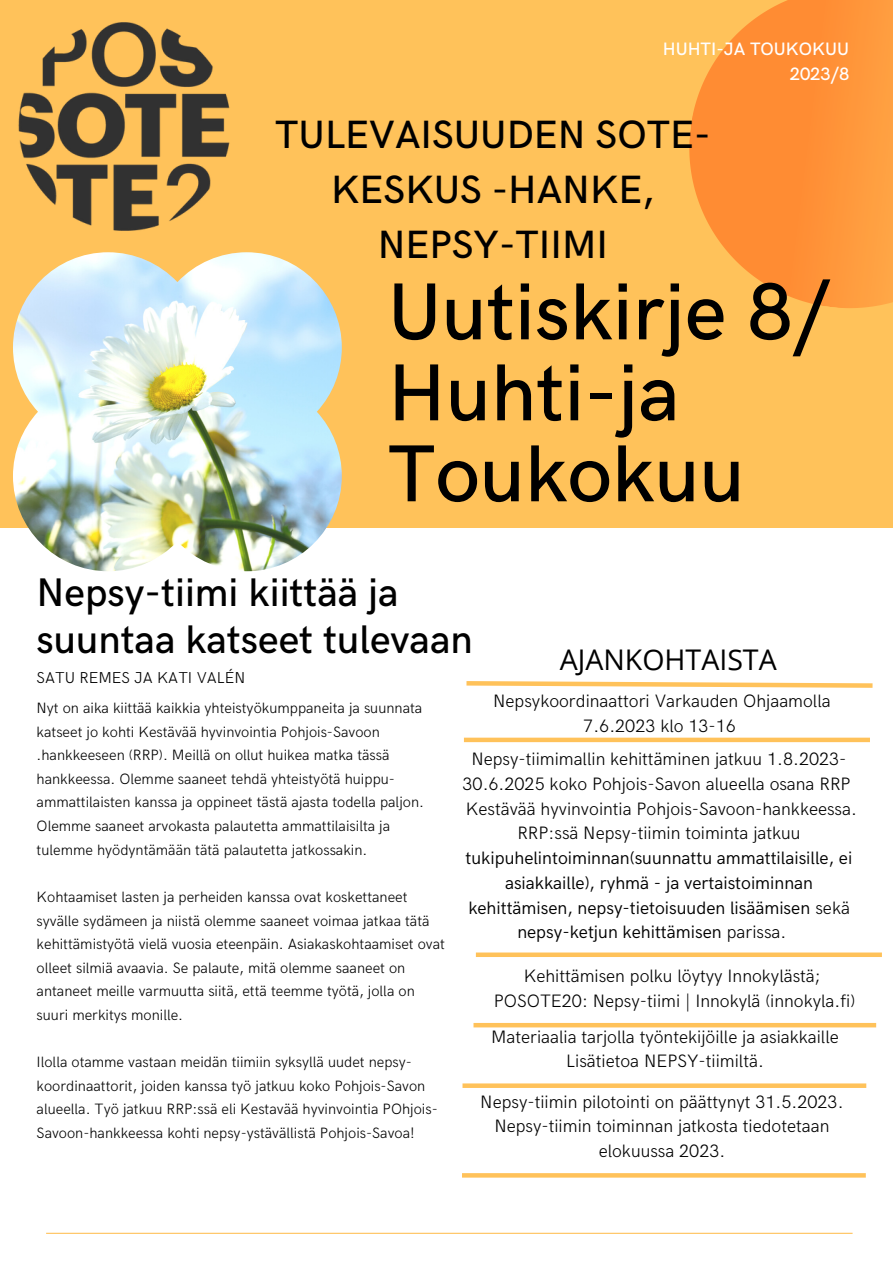
<style>
.page{position:relative;width:893px;height:1264px;background:#fff}
.page>*{position:absolute;margin:0;border:0;box-sizing:border-box;transform-origin:0 0}
.t1{font:500 81px/81px "HK Grotesk";color:#000}
.t2{font:500 40.05px/47.2px "HK Grotesk";color:#000}
.t3{font:500 39.6px/55.1px "HK Grotesk";color:#000;text-align:center}
.t4{font:28.5px "Open Sans";color:#000}
.t5{font:300 18px/24.8px "HK Grotesk";color:#000;text-align:center}
.t6{font:18px "HK Grotesk";color:#000}
.t7{font:500 18px/24.8px "HK Grotesk";color:#fff;text-align:right}
.t8{font:300 15.75px "HK Grotesk";color:#000}
.t9{font:300 15px/23.5px "HK Grotesk";color:#000}
.s1{font-weight:300}
</style>
<div class="page">
<div style="left:0;top:0;width:892px;height:527px;background:#ffc25a"></div>
<svg style="left:689px;top:0;width:203px;height:308px;fill:#ff9037"></svg>
<img style="left:13px;top:252px;width:329px;height:319px">
<hr style="left:46px;top:1232px;width:806px;height:1px;background:#ffc25a">
<img style="left:18px;top:22px;width:212px;height:209px">
<svg style="left:466px;top:681px;width:407px;height:7px"></svg>
<div style="left:464px;top:737px;width:405px;height:5px;background:#ffc25a"></div>
<div style="left:473px;top:1022px;width:403px;height:5px;background:#ffc25a"></div>
<div style="left:476px;top:952px;width:405px;height:5px;background:#ffc25a"></div>
<svg style="left:462px;top:1083px;width:404px;height:4px;background:#ffc86c"></svg>
<svg style="left:462px;top:1173px;width:403px;height:4px;background:#ffc45f"></svg>
<p class="t7" style="left:662px;top:37px;width:188px">HUHTI-JA TOUKOKUU<br>2023/8</p>
<p class="t3" style="left:275px;top:108px;width:436px">TULEVAISUUDEN SOTE-<br>KESKUS -HANKE,</p>
<p class="t3" style="left:378px;top:218px;width:231px">NEPSY-TIIMI</p>
<p class="t1" style="left:388px;top:274px;width:443px">Uutiskirje 8/<br>Huhti-ja<br>Toukokuu</p>
<p class="t2" style="left:37px;top:570px;width:437px">Nepsy-tiimi kiittää ja suuntaa katseet tulevaan</p>
<p class="t8" style="left:37px;top:669px;width:210px">SATU REMES JA KATI VALÉN</p>
<p class="t4" style="left:559px;top:640px;width:218px">AJANKOHTAISTA</p>
<p class="t9" style="left:37px;top:696px;width:389px">Nyt on aika kiittää kaikkia yhteistyökumppaneita ja suunnata katseet jo kohti Kestävää hyvinvointia Pohjois-Savoon .hankkeeseen (RRP). Meillä on ollut huikea matka tässä hankkeessa. Olemme saaneet tehdä yhteistyötä huippu&shy;ammattilaisten kanssa ja oppineet tästä ajasta todella paljon.<br>Olemme saaneet arvokasta palautetta ammattilaisilta ja tulemme hyödyntämään tätä palautetta jatkossakin.</p>
<p class="t9" style="left:37px;top:885px;width:410px">Kohtaamiset lasten ja perheiden kanssa ovat koskettaneet syvälle sydämeen ja niistä olemme saaneet voimaa jatkaa tätä kehittämistyötä vielä vuosia eteenpäin. Asiakaskohtaamiset ovat olleet silmiä avaavia. Se palaute, mitä olemme saaneet on antaneet meille varmuutta siitä, että teemme työtä, jolla on suuri merkitys monille.</p>
<p class="t9" style="left:37px;top:1050px;width:402px">Ilolla otamme vastaan meidän tiimiin syksyllä uudet nepsy&shy;koordinaattorit, joiden kanssa työ jatkuu koko Pohjois-Savon alueella. Työ jatkuu RRP:ssä eli Kestavää hyvinvointia POhjois-Savoon-hankkeessa kohti nepsy-ystävällistä Pohjois-Savoa!</p>
<p class="t5" style="left:493px;top:689px;width:339px">Nepsykoordinaattori Varkauden Ohjaamolla<br>7.6.2023 klo 13-16</p>
<p class="t5" style="left:471px;top:747px;width:376px">Nepsy-tiimimallin kehittäminen jatkuu 1.8.2023-</p>
<p class="t5" style="left:462px;top:772px;width:389px">30.6.2025 koko Pohjois-Savon alueella osana RRP</p>
<p class="t5" style="left:466px;top:797px;width:392px">Kestävää hyvinvointia Pohjois-Savoon-hankkeessa.</p>
<p class="t5" style="left:517px;top:821px;width:285px">RRP:ssä Nepsy-tiimin toiminta jatkuu</p>
<p class="t6" style="left:465px;top:848px;width:388px">tukipuhelintoiminnan(suunnattu ammattilaisille, ei</p>
<p class="t6" style="left:505px;top:872px;width:309px">asiakkaille), ryhmä - ja vertaistoiminnan</p>
<p class="t6" style="left:468px;top:897px;width:383px">kehittämisen, nepsy-tietoisuuden lisäämisen <span class="s1">sekä</span></p>
<p class="t6" style="left:517px;top:922px;width:270px">nepsy-ketjun kehittämisen <span class="s1">parissa.</span></p>
<p class="t5" style="left:523px;top:964px;width:298px">Kehittämisen polku löytyy Innokylästä;</p>
<p class="t5" style="left:493px;top:988px;width:363px">POSOTE20: Nepsy-tiimi | Innokylä (innokyla.fi)</p>
<p class="t5" style="left:491px;top:1024px;width:349px">Materiaalia tarjolla työntekijöille ja asiakkaille<br>Lisätietoa NEPSY-tiimiltä.</p>
<p class="t5" style="left:480px;top:1089px;width:365px">Nepsy-tiimin pilotointi on päättynyt 31.5.2023.<br>Nepsy-tiimin toiminnan jatkosta tiedotetaan elokuussa 2023.</p>
</div>
